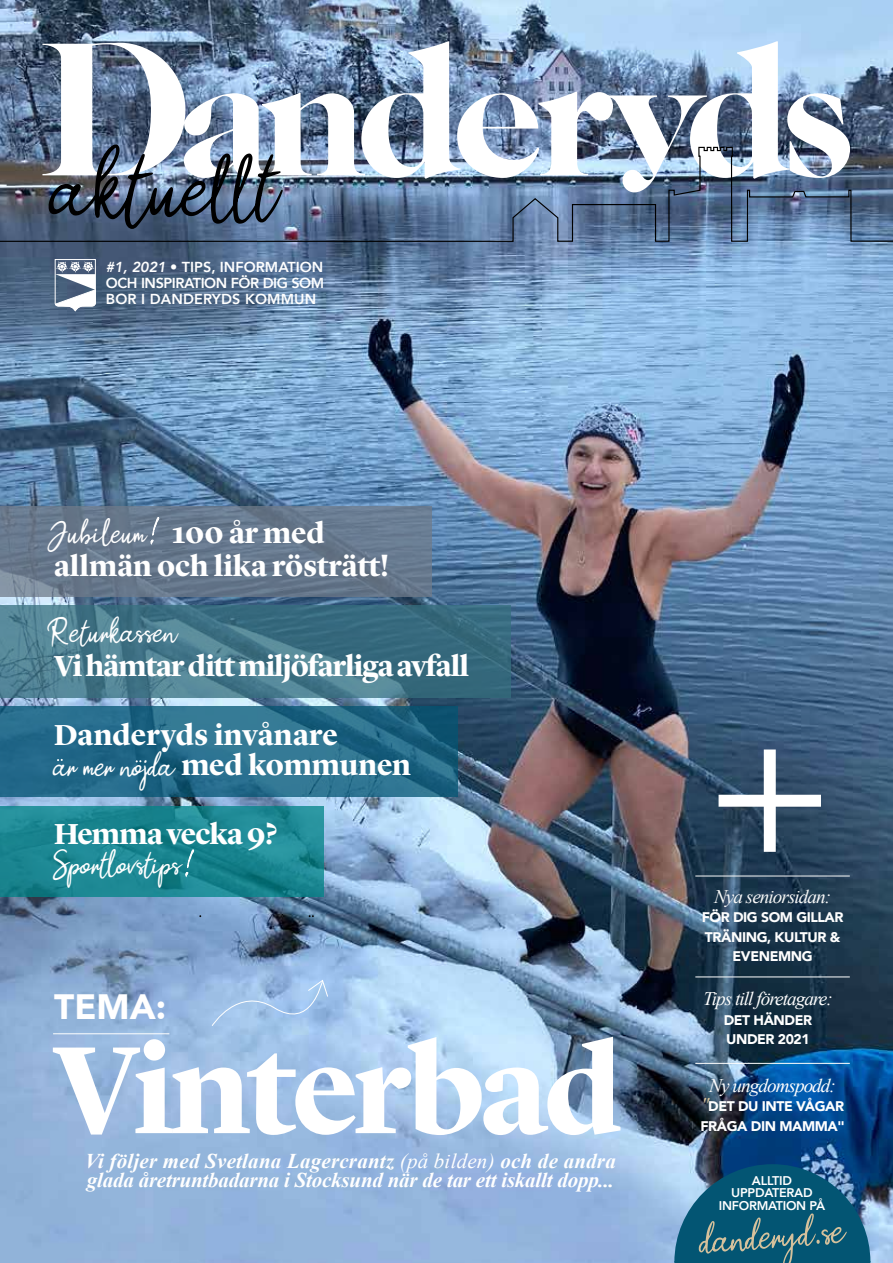
<style>
.page{position:relative;width:893px;height:1263px;background:#fff}
.page>*{position:absolute;margin:0;border:0;box-sizing:border-box;transform-origin:0 0}
.t1{font:700 128.85px "Lyon Display";letter-spacing:-.03em;color:#fff}
.t2{font:900 35.1px "Avenir";color:#fff}
.t3{font:33px "Paul Signature";color:#fff}
.t4{font:33px "Paul Signature";letter-spacing:-.02em;color:#fff}
.t5{font:700 30px/33px "Lyon Display";letter-spacing:-.01em;color:#fff}
.t6{font:700 30px "Lyon Display";letter-spacing:-.03em;color:#fff}
.t7{font:italic 700 21px/19.8px "Times New Roman";letter-spacing:-.01em;color:#fff}
.t8{font:italic 19.2px "Times New Roman";letter-spacing:-.05em;color:#fff}
.t9{font:800 14.4px/16.4px "Avenir";letter-spacing:-.015em;color:#fff;text-align:justify}
.t10{font:900 13.95px/19.5px "Avenir";letter-spacing:-.03em;color:#fff}
.t11{font:800 12.6px/12.6px "Avenir";letter-spacing:-.02em;color:#fff;text-align:center}
.s1{font-style:italic}
.s2{font-family:"Paul Signature";font-weight:400;font-size:33px}
.s3{font-weight:400}
.s4{font-family:"Times New Roman";font-weight:400;font-style:italic;font-size:19.2px;color:#d5c19c}
</style>
<div class="page">
<img style="left:0;top:0;width:893px;height:1263px">
<hr style="left:53px;top:1033px;width:116px;height:1px;background:#fff">
<hr style="left:695px;top:976px;width:155px;height:1px;background:#fff">
<hr style="left:695px;top:1063px;width:155px;height:1px;background:#fff">
<svg style="left:55px;top:259px;width:41px;height:52px"></svg>
<svg style="left:211px;top:979px;width:118px;height:52px;background:#a1c3e9"></svg>
<svg style="left:0;top:707px;width:457px;height:90px;background:#256b89"></svg>
<svg style="left:0;top:806px;width:324px;height:91px;background:#1b8691"></svg>
<svg style="left:0;top:605px;width:511px;height:92px;background:#437588"></svg>
<svg style="left:0;top:506px;width:432px;height:91px;background:#67788c"></svg>
<svg style="left:150px;top:516px;width:9px;height:33px"></svg>
<svg style="left:57px;top:759px;width:6px;height:2px"></svg>
<svg style="left:185px;top:849px;width:9px;height:33px"></svg>
<svg style="left:674px;top:1164px;width:219px;height:99px;background:#2c6b88"></svg>
<svg style="left:42px;top:41px;width:808px;height:106px"></svg>
<img style="left:0;top:147px;width:893px;height:95px">
<div style="left:634px;top:667px;width:259px;height:288px;background:#000;opacity:.75"></div>
<svg style="left:718px;top:749px;width:103px;height:103px"></svg>
<img style="left:48px;top:144px;width:235px;height:85px">
<p class="t9" style="left:106px;top:258px;width:220px"><span class="s1">#1, 2021</span> • TIPS, INFORMATION OCH INSPIRATION FÖR DIG SOM BOR I DANDERYDS KOMMUN</p>
<h3 class="t3" style="left:47px;top:511px;width:101px">Jubileum</h3>
<h3 class="t5" style="left:54px;top:514px;width:337px;text-indent:118px">100 år med allmän och lika rösträtt!</h3>
<h3 class="t3" style="left:46px;top:610px;width:133px">Returkassen</h3>
<h3 class="t6" style="left:54px;top:643px;width:417px">Vi hämtar ditt miljöfarliga avfall</h3>
<h3 class="t5" style="left:54px;top:718px;width:358px;line-height:30px">Danderyds invånare<br><span class="s2">ar mer nojda</span> med kommunen</h3>
<h3 class="t6" style="left:54px;top:812px;width:225px">Hemma vecka 9?</h3>
<h3 class="t4" style="left:51px;top:843px;width:132px">Sportlovstips</h3>
<h2 class="t2" style="left:54px;top:977px;width:114px">TEMA:</h2>
<h1 class="t1" style="left:53px;top:993px;width:571px">Vinterbad</h1>
<p class="t7" style="left:85px;top:1150px;width:532px">Vi följer med Svetlana Lagercrantz <span class="s3">(på bilden)</span> och de andra glada åretruntbadarna i Stocksund när de tar ett iskallt dopp...</p>
<p class="t8" style="left:714px;top:883px;width:119px">Nya seniorsidan:</p>
<p class="t10" style="left:702px;top:907px;width:143px;text-align:center">FÖR DIG SOM GILLAR<br>TRÄNING, KULTUR &amp;<br>EVENEMNG</p>
<p class="t8" style="left:703px;top:986px;width:131px">Tips till företagare:</p>
<p class="t10" style="left:724px;top:1010px;width:90px">DET HÄNDER<br>UNDER 2021</p>
<p class="t8" style="left:709px;top:1072px;width:128px">Ny ungdomspodd:</p>
<p class="t10" style="left:700px;top:1096px;width:146px"><span class="s4">"</span>DET DU INTE VÅGAR<br>FRÅGA DIN MAMMA"</p>
<p class="t11" style="left:719px;top:1174px;width:108px">ALLTID<br>UPPDATERAD<br>INFORMATION PÅ</p>
</div>
